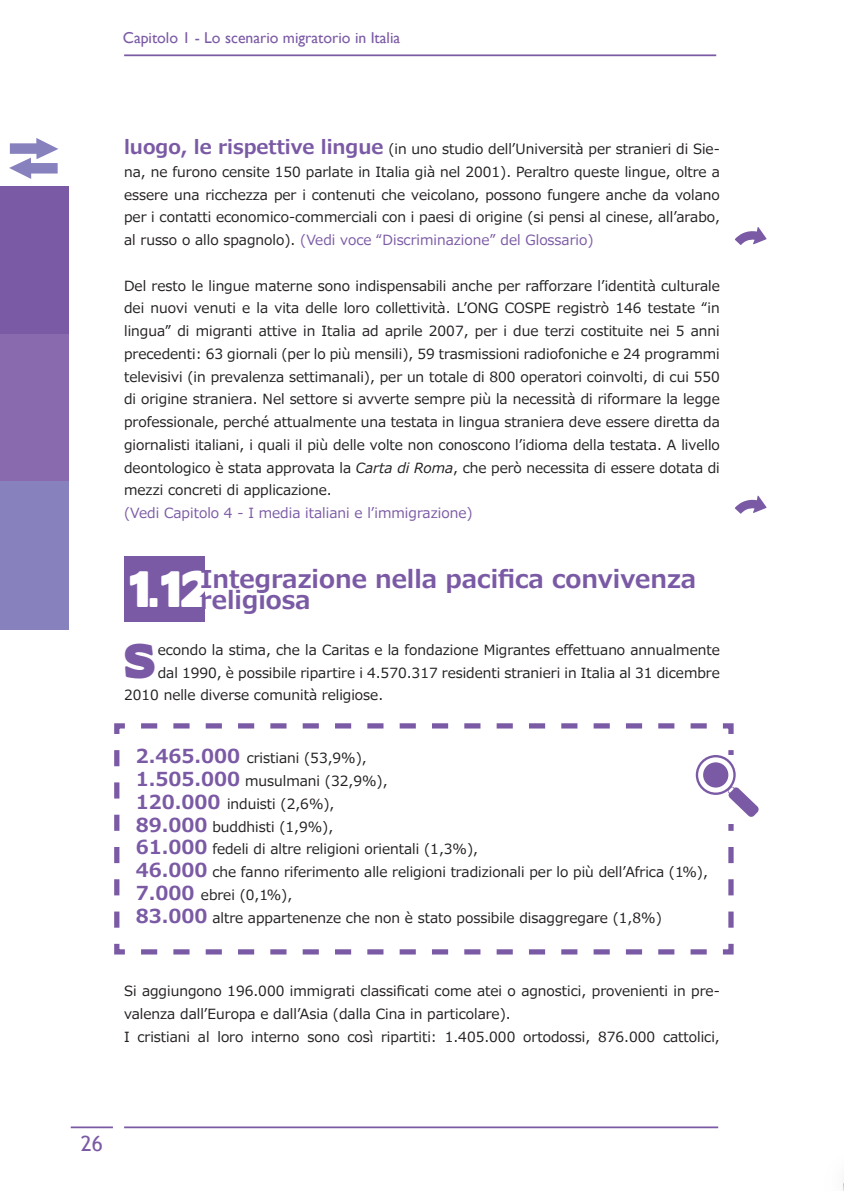
<style>
.page{position:relative;width:844px;height:1191px;background:#fff}
.page>*{position:absolute;margin:0;border:0;box-sizing:border-box;transform-origin:0 0}
.t1{font:43.05px "Boris Black Bloxx";color:#7b5aa5}
.t2{font:700 24.5px/21px "Meiryo";color:#7b5aa5}
.t3{font:21px "Trebuchet MS";color:#7b5aa5}
.t4{font:15.75px "Gill Sans";color:#7b5aa5}
.t5{font:14px/22.8px "Meiryo";color:#231f20;text-align:justify}
.t6{font:14px "Meiryo";color:#7b5aa5}
.s1{font-weight:700;font-size:19.25px;color:#7b5aa5}
.s2{color:#7b5aa5}
.s3{font-style:italic}
.s4{font-family:"Boris Black Bloxx";font-weight:400;font-size:45.68px;color:#fff}
</style>
<div class="page">
<hr style="left:124px;top:1126px;width:594px;height:2px;background:#7b5aa5">
<hr style="left:124px;top:54px;width:592px;height:2px;background:#7b5aa5">
<svg style="left:9px;top:138px;width:49px;height:41px"></svg>
<div style="left:0;top:186px;width:68px;height:149px;background:#7b5aa5"></div>
<div style="left:0;top:334px;width:68px;height:149px;background:#8a6aae"></div>
<div style="left:0;top:481px;width:68px;height:149px;background:#8781bd"></div>
<hr style="left:71px;top:1126px;width:42px;height:2px;background:#7b5aa5">
<div style="left:124px;top:556px;width:80px;height:66px;background:#7b5aa5"></div>
<svg style="left:114px;top:723px;width:620px;height:232px"></svg>
<div style="left:692px;top:755px;width:71px;height:68px;background:#fff"></div>
<svg style="left:695px;top:742px;width:63px;height:185px"></svg>
<svg style="left:734px;top:496px;width:32px;height:17px"></svg>
<svg style="left:734px;top:227px;width:32px;height:18px"></svg>
<p class="t4" style="left:123px;top:28px;width:279px">Capitolo 1 - Lo scenario migratorio in Italia</p>
<p class="t5" style="left:124px;top:138px;width:597px"><span class="s1">luogo, le rispettive lingue</span> (in uno studio dell’Università per stranieri di Sie&shy;na, ne furono censite 150 parlate in Italia già nel 2001). Peraltro queste lingue, oltre a essere una ricchezza per i contenuti che veicolano, possono fungere anche da volano per i contatti economico-commerciali con i paesi di origine (si pensi al cinese, all’arabo, al russo o allo spagnolo). <span class="s2">(Vedi voce “Discriminazione” del Glossario)</span></p>
<p class="t5" style="left:124px;top:274px;width:597px">Del resto le lingue materne sono indispensabili anche per rafforzare l’identità culturale dei nuovi venuti e la vita delle loro collettività. L’ONG COSPE registrò 146 testate “in lingua” di migranti attive in Italia ad aprile 2007, per i due terzi costituite nei 5 anni precedenti: 63 giornali (per lo più mensili), 59 trasmissioni radiofoniche e 24 programmi televisivi (in prevalenza settimanali), per un totale di 800 operatori coinvolti, di cui 550 di origine straniera. Nel settore si avverte sempre più la necessità di riformare la legge professionale, perché attualmente una testata in lingua straniera deve essere diretta da giornalisti italiani, i quali il più delle volte non conoscono l’idioma della testata. A livello deontologico è stata approvata la <span class="s3">Carta di Roma</span>, che però necessita di essere dotata di mezzi concreti di applicazione.</p>
<p class="t6" style="left:124px;top:505px;width:350px">(Vedi Capitolo 4 - I media italiani e l’immigrazione)</p>
<h2 class="t2" style="left:200px;top:569px;width:497px;text-indent:-71px"><span class="s4">1.12</span>Integrazione nella pacifica convivenza religiosa</h2>
<h1 class="t1" style="left:124px;top:628px;width:33px">S</h1>
<p class="t5" style="left:158px;top:638px;width:563px">econdo la stima, che la Caritas e la fondazione Migrantes effettuano annualmente</p>
<p class="t5" style="left:158px;top:661px;width:563px">dal 1990, è possibile ripartire i 4.570.317 residenti stranieri in Italia al 31 dicembre</p>
<p class="t5" style="left:124px;top:684px;width:260px">2010 nelle diverse comunità religiose.</p>
<p class="t5" style="left:136px;top:747px;width:573px;text-align:left"><span class="s1">2.465.000</span> cristiani (53,9%),<br><span class="s1">1.505.000</span> musulmani (32,9%),<br><span class="s1">120.000</span> induisti (2,6%),<br><span class="s1">89.000</span> buddhisti (1,9%),<br><span class="s1">61.000</span> fedeli di altre religioni orientali (1,3%),<br><span class="s1">46.000</span> che fanno riferimento alle religioni tradizionali per lo più dell’Africa (1%), <span class="s1">7.000</span> ebrei (0,1%),<br><span class="s1">83.000</span> altre appartenenze che non è stato possibile disaggregare (1,8%)</p>
<p class="t5" style="left:124px;top:980px;width:597px;text-align:left">Si aggiungono 196.000 immigrati classificati come atei o agnostici, provenienti in pre&shy;valenza dall’Europa e dall’Asia (dalla Cina in particolare).<br>I cristiani al loro interno sono così ripartiti: 1.405.000 ortodossi, 876.000 cattolici,</p>
<h3 class="t3" style="left:81px;top:1130px;width:24px">26</h3>
</div>
